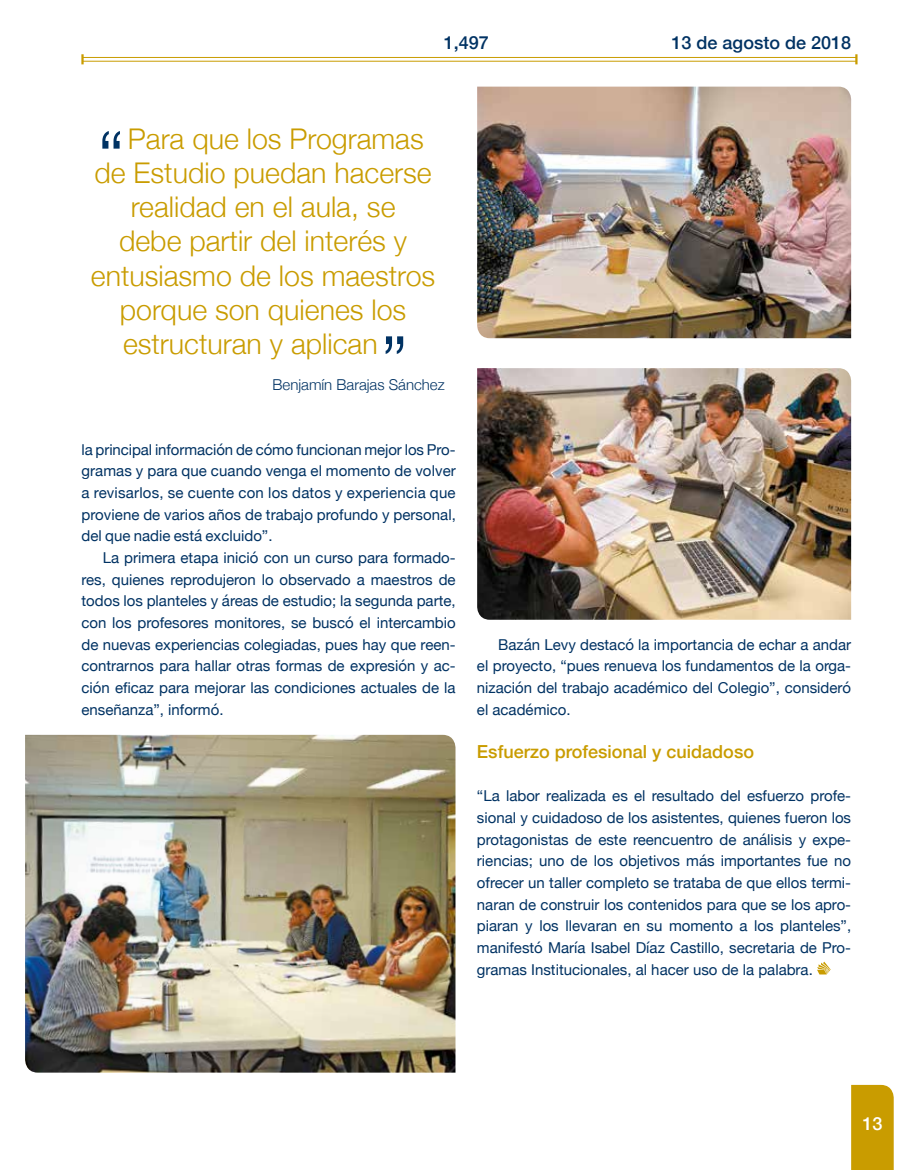
<style>
.page{position:relative;width:915px;height:1170px;background:#fff}
.page>*{position:absolute;margin:0;border:0;box-sizing:border-box;transform-origin:0 0}
.t1{font:300 28.5px "Helvetica Neue";color:#c99c00}
.t2{font:500 18px "Helvetica Neue";color:#c99c00}
.t3{font:500 18px "Helvetica Neue";color:#003263}
.t4{font:500 18px "Helvetica Neue";color:#fff}
.t5{font:15px/21.6px "Helvetica Neue";color:#003263;text-align:justify}
.t6{font:300 15px "Helvetica Neue";color:#003263}
</style>
<div class="page">
<div style="left:851px;top:1084px;width:42px;height:85px;background:#c99c00"></div>
<hr style="left:82px;top:57px;width:774px;height:1px;background:#c99c00">
<hr style="left:82px;top:61px;width:774px;height:1px;background:#c99c00">
<svg style="left:855px;top:54px;width:2px;height:10px"></svg>
<svg style="left:81px;top:54px;width:3px;height:10px"></svg>
<svg style="left:817px;top:961px;width:13px;height:13px"></svg>
<img style="left:25px;top:734px;width:430px;height:338px">
<img style="left:477px;top:87px;width:373px;height:251px">
<img style="left:477px;top:368px;width:373px;height:251px">
<svg style="left:102px;top:131px;width:18px;height:18px"></svg>
<svg style="left:385px;top:336px;width:18px;height:18px"></svg>
<p class="t3" style="left:443px;top:28px;width:47px">1,497</p>
<p class="t3" style="left:671px;top:28px;width:181px">13 de agosto de 2018</p>
<h1 class="t1" style="left:128px;top:115px;width:297px">Para que los Programas</h1>
<h1 class="t1" style="left:94px;top:150px;width:338px">de Estudio puedan hacerse</h1>
<h1 class="t1" style="left:131px;top:184px;width:266px">realidad en el aula, se</h1>
<h1 class="t1" style="left:119px;top:218px;width:289px">debe partir del interés y</h1>
<h1 class="t1" style="left:91px;top:252px;width:346px">entusiasmo de los maestros</h1>
<h1 class="t1" style="left:120px;top:286px;width:288px">porque son quienes los</h1>
<h1 class="t1" style="left:123px;top:321px;width:256px">estructuran y aplican</h1>
<p class="t6" style="left:272px;top:372px;width:174px">Benjamín Barajas Sánchez</p>
<p class="t5" style="left:81px;top:439px;width:376px">la principal información de cómo funcionan mejor los Pro&shy;gramas y para que cuando venga el momento de volver a revisarlos, se cuente con los datos y experiencia que proviene de varios años de trabajo profundo y personal, del que nadie está excluido”.</p>
<p class="t5" style="left:81px;top:547px;width:375px;text-indent:21px">La primera etapa inició con un curso para formado&shy;res, quienes reprodujeron lo observado a maestros de todos los planteles y áreas de estudio; la segunda parte, con los profesores monitores, se buscó el intercambio de nuevas experiencias colegiadas, pues hay que reen&shy;contrarnos para hallar otras formas de expresión y ac&shy;ción eficaz para mejorar las condiciones actuales de la enseñanza”, informó.</p>
<p class="t5" style="left:477px;top:634px;width:375px;text-indent:21px">Bazán Levy destacó la importancia de echar a andar el proyecto, “pues renueva los fundamentos de la orga&shy;nización del trabajo académico del Colegio”, consideró el académico.</p>
<p class="t2" style="left:477px;top:737px;width:278px">Esfuerzo profesional y cuidadoso</p>
<p class="t5" style="left:477px;top:786px;width:375px">“La labor realizada es el resultado del esfuerzo profe&shy;sional y cuidadoso de los asistentes, quienes fueron los protagonistas de este reencuentro de análisis y expe&shy;riencias; uno de los objetivos más importantes fue no ofrecer un taller completo se trataba de que ellos termi&shy;naran de construir los contenidos para que se los apro&shy;piaran y los llevaran en su momento a los planteles”, manifestó María Isabel Díaz Castillo, secretaria de Pro&shy;gramas Institucionales, al hacer uso de la palabra.</p>
<p class="t4" style="left:862px;top:1108px;width:22px">13</p>
</div>
